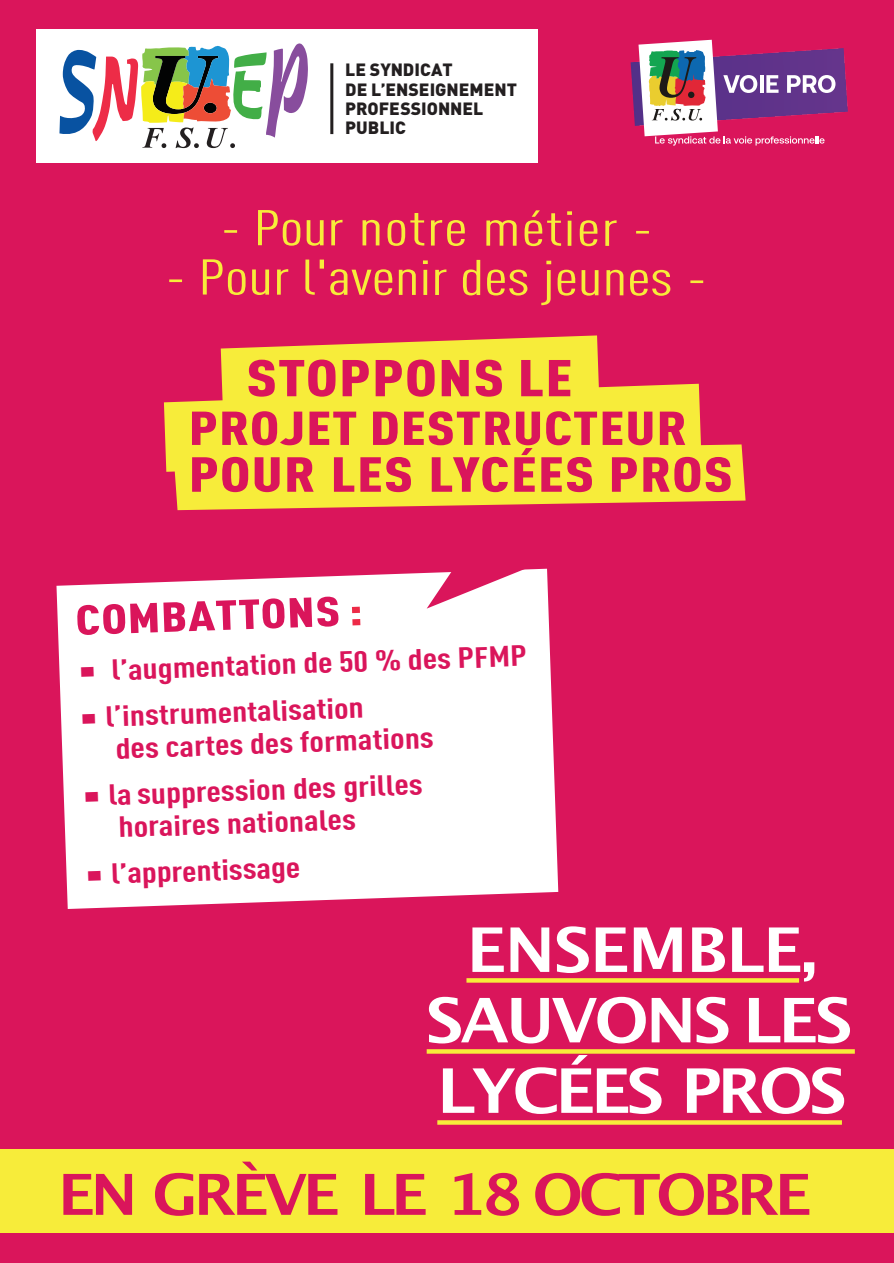
<style>
.page{position:relative;width:894px;height:1263px;background:#fff}
.page>*{position:absolute;margin:0;border:0;box-sizing:border-box;transform-origin:0 0}
.t1{font:700 61.5px/70.5px "Lucida Grande";letter-spacing:-.045em;color:#fff;text-align:center;scale:1.07 1}
.t2{font:700 56.55px "Lucida Grande";letter-spacing:-.07em;color:#da155b;scale:1.08 1}
.t3{font:900 condensed 51px "DIN Pro";letter-spacing:.02em;color:#da155b;scale:1.28 1}
.t4{font:condensed 49.35px "DIN Pro";letter-spacing:-.005em;color:#f7ec3a;scale:1.36 1}
.t5{font:condensed 49.35px "DIN Pro";letter-spacing:.015em;color:#f7ec3a;scale:1.36 1}
.t6{font:900 condensed 48.45px "DIN Pro";letter-spacing:.02em;color:#da155b;scale:1.28 1}
.t7{font:900 condensed 46.8px "DIN Pro";letter-spacing:.02em;color:#da155b;scale:1.28 1}
.t8{font:900 condensed 41.25px "DIN Pro";color:#da155b;scale:1.27 1}
.t9{font:700 condensed 28.95px/32.4px "DIN Pro";color:#da155b;scale:1.27 1}
.t10{font:900 17.55px/19.5px "DIN Pro";color:#231f20}
.s1{color:#ed2a47}
.s2{font-family:"Lucida Grande";font-stretch:normal}
</style>
<div class="page">
<div style="left:0;top:0;width:893px;height:1263px;background:#da155b"></div>
<div style="left:56px;top:572px;width:502px;height:337px;background:#fff"></div>
<svg style="left:426px;top:568px;width:132px;height:41px"></svg>
<svg style="left:221px;top:335px;width:378px;height:49px;background:#f2cc3e"></svg>
<div style="left:164px;top:384px;width:537px;height:88px;background:#f7ec3a"></div>
<svg style="left:173px;top:444px;width:572px;height:66px;background:#f4db3c"></svg>
<div style="left:466px;top:978px;width:332px;height:5px;background:#f7ec3a"></div>
<div style="left:426px;top:1049px;width:428px;height:5px;background:#f7ec3a"></div>
<div style="left:437px;top:1120px;width:404px;height:5px;background:#f7ec3a"></div>
<div style="left:0;top:1149px;width:893px;height:84px;background:#f7ec3a"></div>
<div style="left:36px;top:29px;width:501px;height:134px;background:#fff"></div>
<img style="left:630px;top:48px;width:217px;height:78px">
<svg style="left:638px;top:40px;width:197px;height:106px"></svg>
<hr style="left:330px;top:63px;width:3px;height:71px;background:#231f20">
<svg style="left:59px;top:43px;width:249px;height:105px"></svg>
<p class="t10" style="left:345px;top:62px;width:173px">LE SYNDICAT<br>DE L’ENSEIGNEMENT<br>PROFESSIONNEL<br>PUBLIC</p>
<h3 class="t5" style="left:220px;top:210px;width:319px">- Pour notre métier -</h3>
<h3 class="t4" style="left:165px;top:260px;width:399px">- Pour l'avenir des jeunes -</h3>
<h3 class="t3" style="left:246px;top:360px;width:256px">STOPPONS LE</h3>
<h3 class="t7" style="left:189px;top:412px;width:390px">PROJET DESTRUCTEUR</h3>
<h3 class="t6" style="left:189px;top:457px;width:426px">POUR LES LYCÉES PROS</h3>
<h3 class="t8" style="left:75px;top:606px;width:227px;rotate:-2deg">COMBATTONS <span class="s1">:</span></h3>
<p class="t9" style="left:76px;top:657px;width:356px;rotate:-2deg"><span class="s2">■</span> l’augmentation de 50 % des PFMP</p>
<p class="t9" style="left:114px;top:702px;width:252px;text-indent:-36px;rotate:-2deg"><span class="s2">■</span> l’instrumentalisation<br>des cartes des formations</p>
<p class="t9" style="left:117px;top:781px;width:242px;text-indent:-36px;rotate:-2deg"><span class="s2">■</span> lasuppression des grilles horaires nationales</p>
<p class="t9" style="left:84px;top:861px;width:172px;rotate:-2deg"><span class="s2">■</span> l’apprentissage</p>
<h1 class="t1" style="left:425px;top:919px;width:400px">ENSEMBLE,<br>SAUVONS LES<br>LYCÉES PROS</h1>
<h2 class="t2" style="left:58px;top:1170px;width:699px">EN GRÈVE LE 18 OCTOBRE</h2>
</div>
